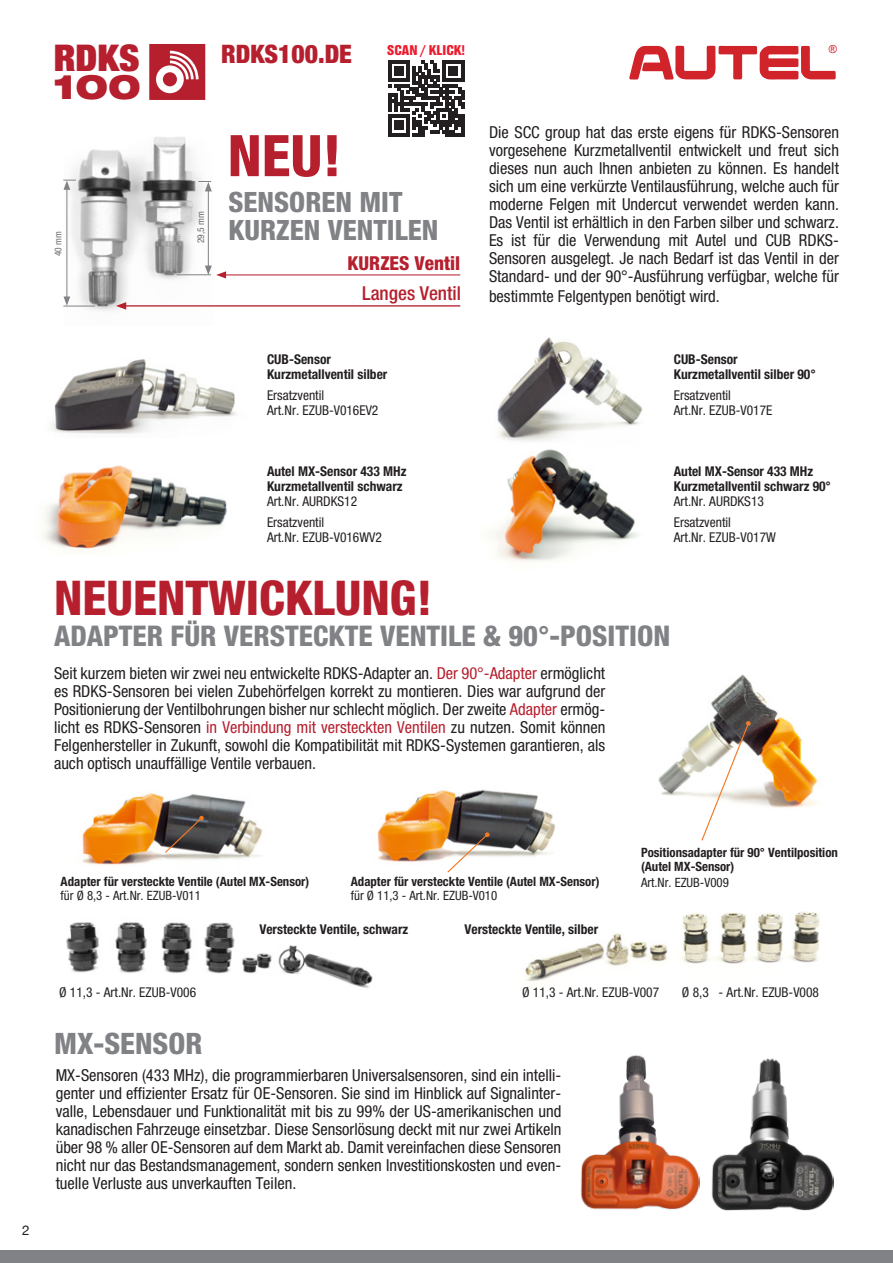
<style>
.page{position:relative;width:893px;height:1263px;background:#fff}
.page>*{position:absolute;margin:0;border:0;box-sizing:border-box;transform-origin:0 0}
.t1{font:800 condensed 57.45px "Helvetica Neue";color:#b61f2d}
.t2{font:800 condensed 48px "Helvetica Neue";color:#b61f2d}
.t3{font:900 expanded 36.9px "Helvetica Neue";color:#b61f2d}
.t4{font:900 expanded 33.9px "Helvetica Neue";color:#b61f2d}
.t5{font:800 condensed 29.55px "Helvetica Neue";color:#808285}
.t6{font:800 condensed 28.5px "Helvetica Neue";color:#808285}
.t7{font:800 condensed 28.05px/28px "Helvetica Neue";color:#808285}
.t8{font:900 condensed 25.5px "Helvetica Neue";color:#b61f2d}
.t9{font:500 condensed 19.2px "Helvetica Neue";color:#b61f2d}
.t10{font:800 condensed 19.2px "Helvetica Neue";color:#b61f2d}
.t11{font:condensed 16.5px/18px "Helvetica Neue";color:#231f20;text-align:justify}
.t12{font:15px "Helvetica Neue";color:#231f20}
.t13{font:900 condensed 14.85px "Sans";color:#ee1b2d}
.t14{font:condensed 13.5px/15px "Helvetica Neue";color:#231f20}
.t15{font:700 condensed 13.5px/15px "Helvetica Neue";color:#231f20}
.t16{font:13.5px "Helvetica Neue";color:#231f20}
.t17{font:700 condensed 12.9px/14px "Helvetica Neue";color:#231f20}
.t18{font:condensed 12.9px "Helvetica Neue";color:#231f20}
.t19{font:11.1px "Arial";color:#d1232a}
.t20{font:condensed 9.45px "Helvetica Neue";color:#6c6d70}
.s1{color:#b61f2d}
</style>
<div class="page">
<svg style="left:149px;top:44px;width:56px;height:56px"></svg>
<div style="left:163px;top:72px;width:14px;height:14px;background:#b61f2d;border-radius:50%"></div>
<img style="left:491px;top:449px;width:148px;height:113px">
<svg style="left:629px;top:46px;width:207px;height:34px"></svg>
<img style="left:658px;top:674px;width:160px;height:134px">
<svg style="left:700px;top:721px;width:51px;height:120px"></svg>
<img style="left:377px;top:790px;width:179px;height:72px">
<svg style="left:446px;top:832px;width:44px;height:41px"></svg>
<img style="left:82px;top:793px;width:181px;height:74px">
<svg style="left:164px;top:816px;width:40px;height:38px;background:#5c5554"></svg>
<img style="left:65px;top:137px;width:147px;height:174px">
<hr style="left:224px;top:274px;width:236px;height:1px;background:#b61f2d">
<hr style="left:124px;top:305px;width:336px;height:2px;background:#b61f2d">
<svg style="left:116px;top:302px;width:10px;height:8px"></svg>
<hr style="left:67px;top:187px;width:1px;height:112px;background:#808285">
<svg style="left:64px;top:296px;width:6px;height:10px"></svg>
<hr style="left:208px;top:189px;width:1px;height:79px;background:#808285">
<svg style="left:205px;top:266px;width:21px;height:12px"></svg>
<svg style="left:63px;top:180px;width:13px;height:10px"></svg>
<hr style="left:63px;top:306px;width:32px;height:1px;background:#808285">
<svg style="left:198px;top:181px;width:14px;height:10px"></svg>
<hr style="left:176px;top:274px;width:35px;height:1px;background:#808285">
<img style="left:51px;top:359px;width:185px;height:75px">
<img style="left:497px;top:337px;width:146px;height:104px">
<img style="left:43px;top:465px;width:184px;height:87px">
<img style="left:66px;top:922px;width:307px;height:66px">
<img style="left:525px;top:911px;width:295px;height:71px">
<img style="left:580px;top:1055px;width:119px;height:154px">
<img style="left:712px;top:1058px;width:121px;height:152px">
<div style="left:0;top:1250px;width:893px;height:13px;background:#808285"></div>
<svg style="left:388px;top:60px;width:76px;height:76px"></svg>
<h3 class="t3" style="left:54px;top:34px;width:87px">RDKS</h3>
<h3 class="t4" style="left:53px;top:65px;width:90px">100</h3>
<p class="t20" style="left:53px;top:256px;width:26px;rotate:-90deg">40 mm</p>
<h3 class="t8" style="left:221px;top:38px;width:132px">RDKS100.DE</h3>
<p class="t13" style="left:387px;top:42px;width:79px">SCAN / KLICK!</p>
<p class="t19" style="left:829px;top:42px;width:10px">®</p>
<p class="t20" style="left:195px;top:243px;width:33px;rotate:-90deg">29,5 mm</p>
<h1 class="t1" style="left:228px;top:120px;width:115px">NEU!</h1>
<h3 class="t7" style="left:228px;top:187px;width:211px">SENSOREN MIT<br>KURZEN VENTILEN</h3>
<p class="t10" style="left:348px;top:251px;width:114px">KURZES Ventil</p>
<p class="t9" style="left:362px;top:281px;width:100px">Langes Ventil</p>
<p class="t15" style="left:267px;top:352px;width:122px">CUB-Sensor<br>Kurzmetallventil silber</p>
<p class="t14" style="left:267px;top:388px;width:113px">Ersatzventil<br>Art.Nr. EZUB-V016EV2</p>
<p class="t15" style="left:267px;top:463px;width:141px">Autel MX-Sensor 433 MHz<br>Kurzmetallventil schwarz</p>
<p class="t14" style="left:267px;top:490px;width:92px;line-height:21px">Art.Nr. AURDKS12<br>Ersatzventil</p>
<p class="t14" style="left:267px;top:529px;width:116px">Art.Nr. EZUB-V016WV2</p>
<p class="t11" style="left:489px;top:123px;width:351px">Die SCC group hat das erste eigens für RDKS-Sensoren vorgesehene Kurzmetallventil entwickelt und freut sich dieses nun auch Ihnen anbieten zu können. Es handelt sich um eine verkürzte Ventilausführung, welche auch für moderne Felgen mit Undercut verwendet werden kann.<br>Das Ventil ist erhältlich in den Farben silber und schwarz.<br>Es ist für die Verwendung mit Autel und CUB RDKS-Sensoren ausgelegt. Je nach Bedarf ist das Ventil in der Standard- und der 90°-Ausführung verfügbar, welche für</p>
<p class="t11" style="left:489px;top:287px;width:232px">bestimmte Felgentypen benötigt wird.</p>
<p class="t15" style="left:674px;top:352px;width:143px">CUB-Sensor<br>Kurzmetallventil silber 90°</p>
<p class="t14" style="left:674px;top:388px;width:100px">Ersatzventil<br>Art.Nr. EZUB-V017E</p>
<p class="t15" style="left:674px;top:463px;width:159px">Autel MX-Sensor 433 MHz<br>Kurzmetallventil schwarz 90°</p>
<p class="t14" style="left:674px;top:490px;width:92px;line-height:21px">Art.Nr. AURDKS13<br>Ersatzventil</p>
<p class="t14" style="left:674px;top:529px;width:104px">Art.Nr. EZUB-V017W</p>
<h2 class="t2" style="left:54px;top:568px;width:380px">NEUENTWICKLUNG!</h2>
<h3 class="t6" style="left:54px;top:618px;width:618px">ADAPTER FÜR VERSTECKTE VENTILE &amp; 90°-POSITION</h3>
<p class="t11" style="left:54px;top:664px;width:553px">Seit kurzem bieten wir zwei neu entwickelte RDKS-Adapter an. <span class="s1">Der 90°-Adapter</span> ermöglicht es RDKS-Sensoren bei vielen Zubehörfelgen korrekt zu montieren. Dies war aufgrund der Positionierung der Ventilbohrungen bisher nur schlecht möglich. Der zweite <span class="s1">Adapter</span> ermög&shy;licht es RDKS-Sensoren <span class="s1">in Verbindung mit versteckten Ventilen</span> zu nutzen. Somit können Felgenhersteller in Zukunft, sowohl die Kompatibilität mit RDKS-Systemen garantieren, als auch optisch unauffällige Ventile verbauen.</p>
<p class="t12" style="left:21px;top:1221px;width:10px">2</p>
<p class="t16" style="left:22px;top:1220px;width:9px">2</p>
<p class="t17" style="left:61px;top:874px;width:250px">Adapter für versteckte Ventile (Autel MX-Sensor)</p>
<p class="t18" style="left:61px;top:888px;width:142px">für Ø 8,3 - Art.Nr. EZUB-V011</p>
<p class="t17" style="left:641px;top:845px;width:198px">Positionsadapter für 90° Ventilposition (Autel MX-Sensor)</p>
<p class="t17" style="left:351px;top:874px;width:250px">Adapter für versteckte Ventile (Autel MX-Sensor)</p>
<p class="t18" style="left:641px;top:875px;width:89px">Art.Nr. EZUB-V009</p>
<p class="t18" style="left:351px;top:888px;width:148px">für Ø 11,3 - Art.Nr. EZUB-V010</p>
<p class="t14" style="left:59px;top:985px;width:139px">Ø 11,3 - Art.Nr. EZUB-V006</p>
<p class="t15" style="left:259px;top:922px;width:150px">Versteckte Ventile, schwarz</p>
<p class="t15" style="left:465px;top:922px;width:135px">Versteckte Ventile, silber</p>
<p class="t14" style="left:522px;top:985px;width:139px">Ø 11,3 - Art.Nr. EZUB-V007</p>
<p class="t14" style="left:682px;top:985px;width:139px">Ø 8,3 - Art.Nr. EZUB-V008</p>
<h3 class="t5" style="left:54px;top:1025px;width:150px">MX-SENSOR</h3>
<p class="t11" style="left:56px;top:1066px;width:507px">MX-Sensoren (433 MHz), die programmierbaren Universalsensoren, sind ein intelli&shy;genter und effizienter Ersatz für OE-Sensoren. Sie sind im Hinblick auf Signalinter&shy;valle, Lebensdauer und Funktionalität mit bis zu 99% der US-amerikanischen und kanadischen Fahrzeuge einsetzbar. Diese Sensorlösung deckt mit nur zwei Artikeln über 98 % aller OE-Sensoren auf dem Markt ab. Damit vereinfachen diese Sensoren nicht nur das Bestandsmanagement, sondern senken Investitionskosten und even&shy;tuelle Verluste aus unverkauften Teilen.</p>
</div>
